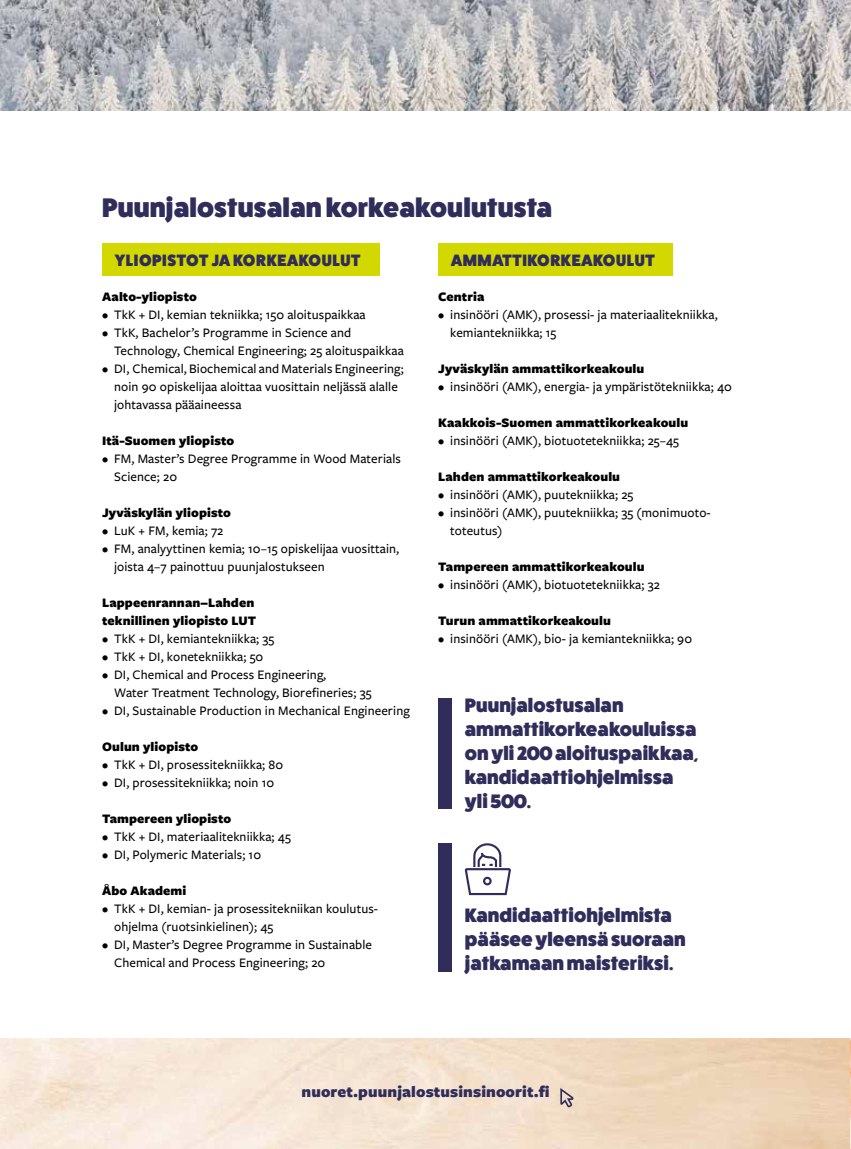
<style>
.page{position:relative;width:851px;height:1149px;background:#fff}
.page>*{position:absolute;margin:0;border:0;box-sizing:border-box;transform-origin:0 0}
.t1{font:800 27px "Fat Frank";letter-spacing:.005em;color:#302d5a}
.t2{font:800 19.5px/24px "Fat Frank";letter-spacing:.005em;color:#302d5a}
.t3{font:800 16.5px "Fat Frank";letter-spacing:.035em;color:#302d5a}
.t4{font:900 16.5px "Freight Sans Pro";letter-spacing:.005em;color:#302d5a}
.t5{font:500 13.5px/18px "Freight Sans Pro";letter-spacing:.005em;color:#000}
.t6{font:900 13.5px/18px "Freight Sans Pro";letter-spacing:.005em;color:#000}
</style>
<div class="page">
<div style="left:102px;top:243px;width:277px;height:33px;background:#d3d800"></div>
<div style="left:438px;top:243px;width:234px;height:33px;background:#d3d800"></div>
<svg style="left:0;top:0;width:850px;height:111px;background:#b9b8ba"></svg>
<svg style="left:0;top:1038px;width:850px;height:110px;background:#f2dfcc"></svg>
<svg style="left:464px;top:843px;width:47px;height:53px"></svg>
<div style="left:438px;top:843px;width:14px;height:128px;background:#302d5a"></div>
<div style="left:438px;top:698px;width:14px;height:110px;background:#302d5a"></div>
<svg style="left:559px;top:1085px;width:15px;height:21px"></svg>
<h1 class="t1" style="left:102px;top:192px;width:451px">Puunjalostusalan korkeakoulutusta</h1>
<p class="t3" style="left:115px;top:251px;width:247px">YLIOPISTOT JA KORKEAKOULUT</p>
<p class="t3" style="left:451px;top:251px;width:205px">AMMATTIKORKEAKOULUT</p>
<p class="t6" style="left:102px;top:286px;width:96px">Aalto-yliopisto</p>
<p class="t5" style="left:102px;top:304px;width:265px">• TkK + DI, kemian tekniikka; 150 aloituspaikkaa</p>
<p class="t5" style="left:114px;top:322px;width:291px;text-indent:-12px">• TkK, Bachelor’s Programme in Science and<br>Technology, Chemical Engineering; 25 aloituspaikkaa</p>
<p class="t5" style="left:114px;top:358px;width:291px;text-indent:-12px">• DI, Chemical, Biochemical and Materials Engineering; noin 90 opiskelijaa aloittaa vuosittain neljässä alalle johtavassa pääaineessa</p>
<p class="t6" style="left:102px;top:430px;width:134px">Itä-Suomen yliopisto</p>
<p class="t5" style="left:114px;top:448px;width:288px;text-indent:-12px">• FM, Master’s Degree Programme in Wood Materials<br>Science; 20</p>
<p class="t6" style="left:102px;top:502px;width:130px">Jyväskylän yliopisto</p>
<p class="t5" style="left:102px;top:520px;width:123px">• LuK + FM, kemia; 72</p>
<p class="t5" style="left:114px;top:538px;width:286px;text-indent:-12px">• FM, analyyttinen kemia; 10–15 opiskelijaa vuosittain, joista 4–7 painottuu puunjalostukseen</p>
<p class="t6" style="left:102px;top:592px;width:155px">Lappeenrannan–Lahden teknillinen yliopisto LUT</p>
<p class="t5" style="left:102px;top:628px;width:174px">• TkK + DI, kemiantekniikka; 35</p>
<p class="t5" style="left:102px;top:646px;width:163px">• TkK + DI, konetekniikka; 50</p>
<p class="t5" style="left:114px;top:664px;width:259px;text-indent:-12px">• DI, Chemical and Process Engineering,<br>Water Treatment Technology, Biorefineries; 35</p>
<p class="t5" style="left:102px;top:700px;width:309px">• DI, Sustainable Production in Mechanical Engineering</p>
<p class="t6" style="left:102px;top:736px;width:98px">Oulun yliopisto</p>
<p class="t5" style="left:102px;top:754px;width:183px">• TkK + DI, prosessitekniikka; 80</p>
<p class="t5" style="left:102px;top:772px;width:174px">• DI, prosessitekniikka; noin 10</p>
<p class="t6" style="left:102px;top:808px;width:130px">Tampereen yliopisto</p>
<p class="t5" style="left:102px;top:826px;width:190px">• TkK + DI, materiaalitekniikka; 45</p>
<p class="t5" style="left:102px;top:844px;width:160px">• DI, Polymeric Materials; 10</p>
<p class="t6" style="left:102px;top:880px;width:86px">Åbo Akademi</p>
<p class="t5" style="left:114px;top:898px;width:264px;text-indent:-12px">• TkK + DI, kemian- ja prosessitekniikan koulutus&shy;ohjelma (ruotsinkielinen); 45</p>
<p class="t5" style="left:114px;top:934px;width:259px;text-indent:-12px">• DI, Master’s Degree Programme in Sustainable<br>Chemical and Process Engineering; 20</p>
<p class="t6" style="left:438px;top:286px;width:48px">Centria</p>
<p class="t5" style="left:450px;top:304px;width:269px;text-indent:-12px">• insinööri (AMK), prosessi- ja materiaalitekniikka, kemiantekniikka; 15</p>
<p class="t6" style="left:438px;top:358px;width:208px">Jyväskylän ammattikorkeakoulu</p>
<p class="t5" style="left:438px;top:376px;width:295px">• insinööri (AMK), energia- ja ympäristötekniikka; 40</p>
<p class="t6" style="left:438px;top:412px;width:251px">Kaakkois-Suomen ammattikorkeakoulu</p>
<p class="t5" style="left:438px;top:430px;width:242px">• insinööri (AMK), biotuotetekniikka; 25–45</p>
<p class="t6" style="left:438px;top:466px;width:183px">Lahden ammattikorkeakoulu</p>
<p class="t5" style="left:438px;top:484px;width:197px">• insinööri (AMK), puutekniikka; 25</p>
<p class="t5" style="left:450px;top:502px;width:261px;text-indent:-12px">• insinööri (AMK), puutekniikka; 35 (monimuoto&shy;toteutus)</p>
<p class="t6" style="left:438px;top:556px;width:208px">Tampereen ammattikorkeakoulu</p>
<p class="t5" style="left:438px;top:574px;width:223px">• insinööri (AMK), biotuotetekniikka; 32</p>
<p class="t6" style="left:438px;top:610px;width:174px">Turun ammattikorkeakoulu</p>
<p class="t5" style="left:438px;top:628px;width:255px">• insinööri (AMK), bio- ja kemiantekniikka; 90</p>
<h2 class="t2" style="left:465px;top:692px;width:234px">Puunjalostusalan ammattikorkeakouluissa on yli 200 aloituspaikkaa, kandidaattiohjelmissa yli 500.</h2>
<h2 class="t2" style="left:465px;top:902px;width:222px">Kandidaattiohjelmista pääsee yleensä suoraan jatkamaan maisteriksi.</h2>
<p class="t4" style="left:301px;top:1079px;width:249px">nuoret.puunjalostusinsinoorit.fi</p>
</div>
